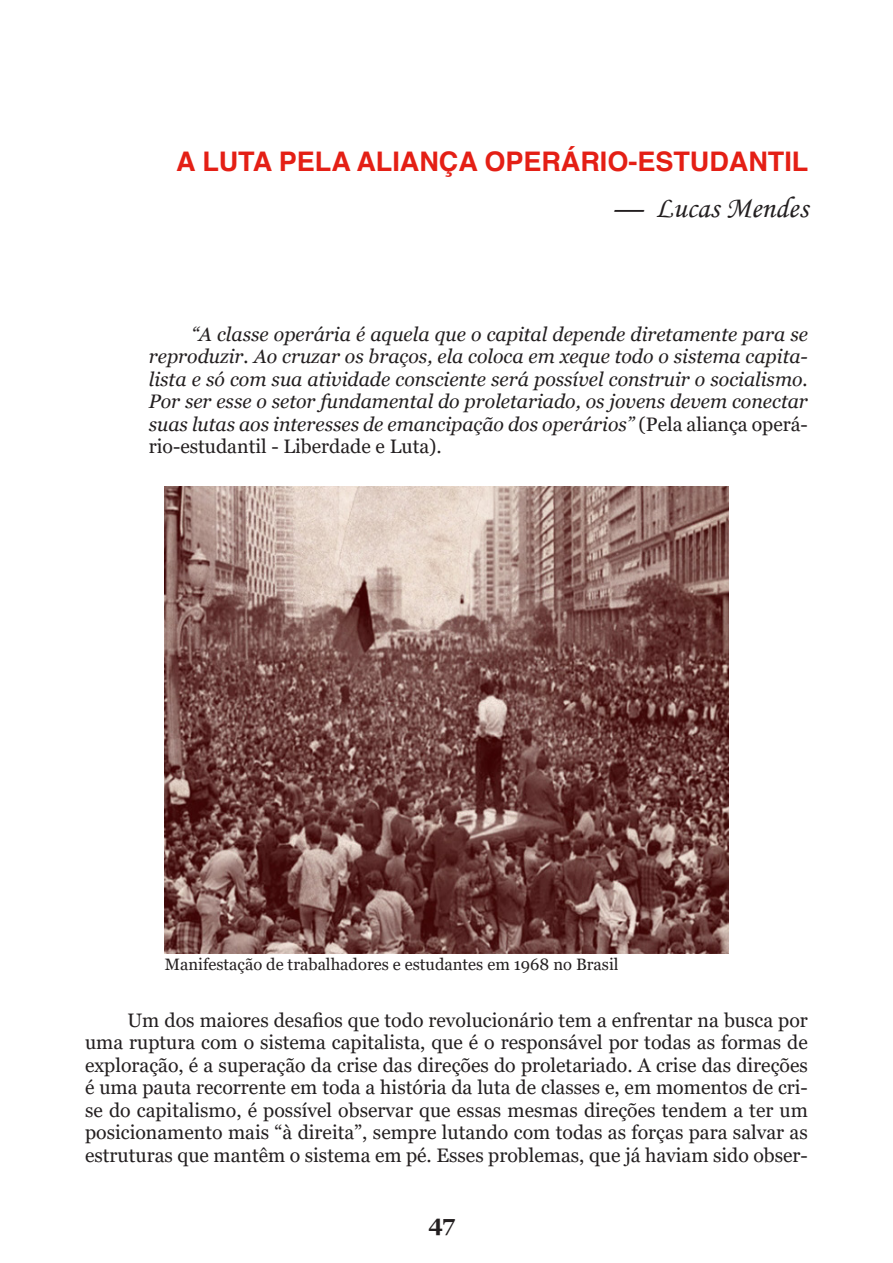
<style>
.page{position:relative;width:893px;height:1263px;background:#fff}
.page>*{position:absolute;margin:0;border:0;box-sizing:border-box;transform-origin:0 0}
.t1{font:30px "Monotype Corsiva";color:#231f20}
.t2{font:700 27px "Helvetica";color:#e41f15}
.t3{font:700 22.5px "Georgia";color:#231f20}
.t4{font:19.5px/22.5px "Georgia";color:#231f20;text-align:justify}
.t5{font:italic 19.5px/22.5px "Georgia";color:#231f20;text-align:justify}
.t6{font:16.5px "Georgia";color:#231f20}
.s1{font-style:normal}
</style>
<div class="page">
<img style="left:165px;top:487px;width:563px;height:467px">
<p class="t2" style="left:176px;top:140px;width:634px">A LUTA PELA ALIANÇA OPERÁRIO-ESTUDANTIL</p>
<p class="t1" style="left:612px;top:189px;width:197px">— Lucas Mendes</p>
<p class="t5" style="left:149px;top:323px;width:661px;text-indent:43px">“A classe operária é aquela que o capital depende diretamente para se reproduzir. Ao cruzar os braços, ela coloca em xeque todo o sistema capita&shy;lista e só com sua atividade consciente será possível construir o socialismo.<br>Por ser esse o setor fundamental do proletariado, os jovens devem conectar suas lutas aos interesses de emancipação dos operários” <span class="s1">(Pela aliança operá&shy;rio-estudantil - Liberdade e Luta).</span></p>
<p class="t6" style="left:165px;top:954px;width:455px">Manifestação de trabalhadores e estudantes em 1968 no Brasil</p>
<p class="t4" style="left:85px;top:1009px;width:724px;text-indent:43px">Um dos maiores desafios que todo revolucionário tem a enfrentar na busca por uma ruptura com o sistema capitalista, que é o responsável por todas as formas de exploração, é a superação da crise das direções do proletariado. A crise das direções é uma pauta recorrente em toda a história da luta de classes e, em momentos de cri&shy;se do capitalismo, é possível observar que essas mesmas direções tendem a ter um posicionamento mais “à direita”, sempre lutando com todas as forças para salvar as estruturas que mantêm o sistema em pé. Esses problemas, que já haviam sido obser-</p>
<p class="t3" style="left:429px;top:1208px;width:28px">47</p>
</div>
